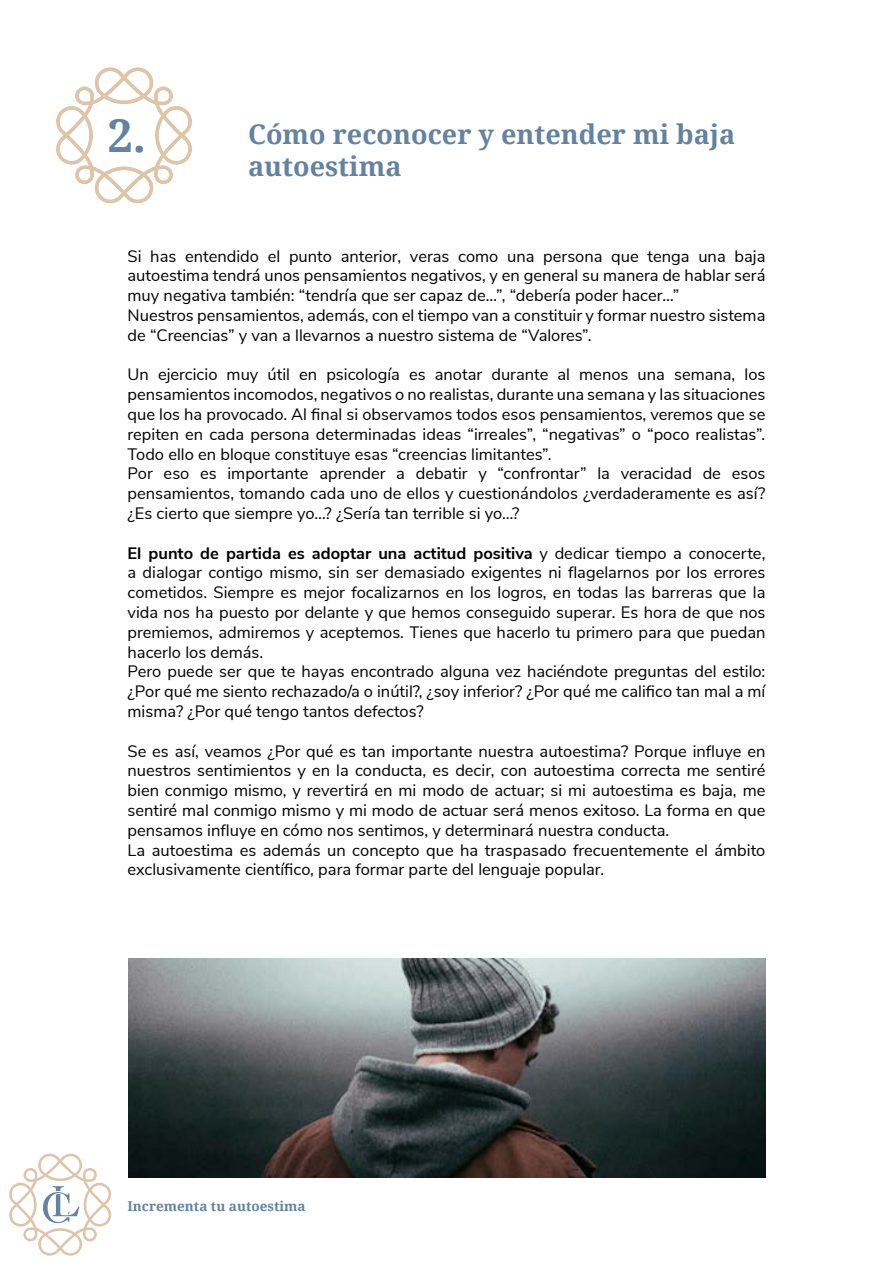
<style>
.page{position:relative;width:893px;height:1263px;background:#fff}
.page>*{position:absolute;margin:0;border:0;box-sizing:border-box;transform-origin:0 0}
.t1{font:700 27px/32.4px "Noto Serif";color:#6383a1}
.t2{font:16.5px/19.8px "Nunito Sans";color:#000}
.t3{font:700 13.5px "Noto Serif";color:#6383a1}
.s1{font-size:45px}
.s2{font-weight:700}
</style>
<div class="page">
<svg style="left:56px;top:67px;width:136px;height:137px"></svg>
<svg style="left:9px;top:1153px;width:103px;height:103px"></svg>
<img style="left:128px;top:959px;width:637px;height:219px">
<h1 class="t1" style="left:248px;top:117px;width:489px;text-indent:-140px"><span class="s1">2.</span> Cómo reconocer y entender mi baja autoestima</h1>
<p class="t2" style="left:128px;top:245px;width:639px">Si has entendido el punto anterior, veras como una persona que tenga una baja autoestima tendrá unos pensamientos negativos, y en general su manera de hablar será muy negativa también: “tendría que ser capaz de…”, “debería poder hacer…”<br>Nuestros pensamientos, además, con el tiempo van a constituir y formar nuestro sistema de “Creencias” y van a llevarnos a nuestro sistema de “Valores”.</p>
<p class="t2" style="left:128px;top:364px;width:639px">Un ejercicio muy útil en psicología es anotar durante al menos una semana, los pensamientos incomodos, negativos o no realistas, durante una semana y las situaciones que los ha provocado. Al final si observamos todos esos pensamientos, veremos que se repiten en cada persona determinadas ideas “irreales”, “negativas” o “poco realistas”.<br>Todo ello en bloque constituye esas “creencias limitantes”.<br>Por eso es importante aprender a debatir y “confrontar” la veracidad de esos pensamientos, tomando cada uno de ellos y cuestionándolos ¿verdaderamente es así? ¿Es cierto que siempre yo…? ¿Sería tan terrible si yo…?</p>
<p class="t2" style="left:128px;top:542px;width:639px"><span class="s2">El punto de partida es adoptar una actitud positiva</span> y dedicar tiempo a conocerte, a dialogar contigo mismo, sin ser demasiado exigentes ni flagelarnos por los errores cometidos. Siempre es mejor focalizarnos en los logros, en todas las barreras que la vida nos ha puesto por delante y que hemos conseguido superar. Es hora de que nos premiemos, admiremos y aceptemos. Tienes que hacerlo tu primero para que puedan hacerlo los demás.<br>Pero puede ser que te hayas encontrado alguna vez haciéndote preguntas del estilo: ¿Por qué me siento rechazado/a o inútil?, ¿soy inferior? ¿Por qué me califico tan mal a mí misma? ¿Por qué tengo tantos defectos?</p>
<p class="t2" style="left:128px;top:740px;width:639px">Se es así, veamos ¿Por qué es tan importante nuestra autoestima? Porque influye en nuestros sentimientos y en la conducta, es decir, con autoestima correcta me sentiré bien conmigo mismo, y revertirá en mi modo de actuar; si mi autoestima es baja, me sentiré mal conmigo mismo y mi modo de actuar será menos exitoso. La forma en que pensamos influye en cómo nos sentimos, y determinará nuestra conducta.<br>La autoestima es además un concepto que ha traspasado frecuentemente el ámbito exclusivamente científico, para formar parte del lenguaje popular.</p>
<p class="t3" style="left:128px;top:1196px;width:180px">Incrementa tu autoestima</p>
</div>
